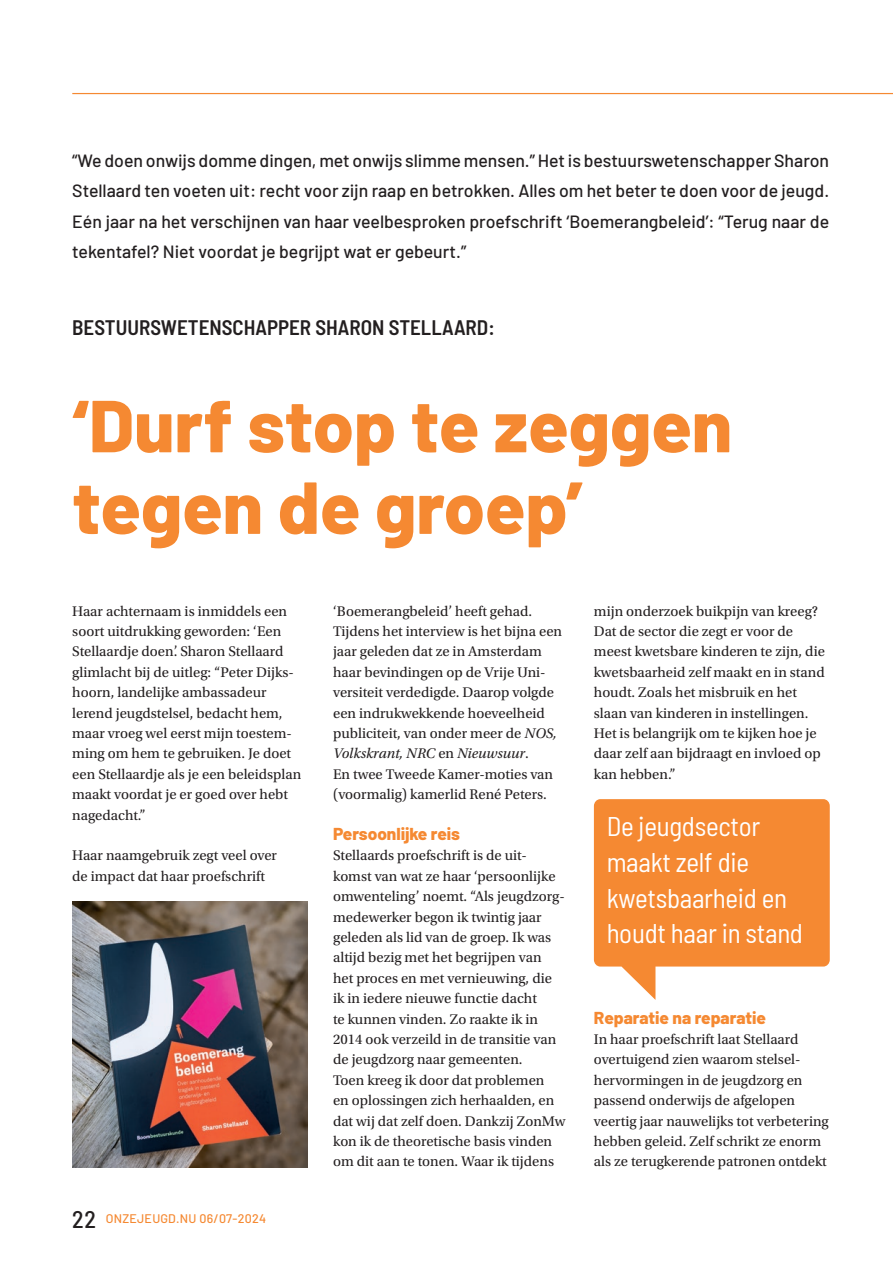
<style>
.page{position:relative;width:893px;height:1263px;background:#fff}
.page>*{position:absolute;margin:0;border:0;box-sizing:border-box;transform-origin:0 0}
.t1{font:800 73.5px/81.6px "Barlow";color:#f58932}
.t2{font:semi-condensed 27px/35.7px "Barlow";letter-spacing:-.01em;color:#fff}
.t3{font:600 semi-condensed 21px "Barlow";color:#231f20}
.t4{font:500 17.7px/30.6px "Barlow";color:#231f20;text-align:justify}
.t5{font:800 17.25px "Barlow";color:#f58932}
.t6{font:14.7px/20.4px "Utopia Std";color:#231f20}
.t7{font:500 12.45px "Barlow";letter-spacing:.02em;color:#f58932}
.s1{font-stretch:semi-condensed;font-size:24px;color:#231f20}
.s2{font-style:italic}
</style>
<div class="page">
<hr style="left:72px;top:93px;width:821px;height:1px;background:#f58932">
<svg style="left:594px;top:799px;width:236px;height:201px;fill:#f58932"></svg>
<img style="left:72px;top:901px;width:236px;height:266px">
<p class="t4" style="left:72px;top:144px;width:758px">“We doen onwijs domme dingen, met onwijs slimme mensen.” Het is bestuurswetenschapper Sharon Stellaard ten voeten uit: recht voor zijn raap en betrokken. Alles om het beter te doen voor de jeugd.<br>Eén jaar na het verschijnen van haar veelbesproken proefschrift ‘Boemerangbeleid’: “Terug naar de tekentafel? Niet voordat je begrijpt wat er gebeurt.”</p>
<h3 class="t3" style="left:72px;top:312px;width:424px">BESTUURSWETENSCHAPPER SHARON STELLAARD:</h3>
<h1 class="t1" style="left:72px;top:380px;width:661px">‘Durf stop te zeggen tegen de groep’</h1>
<p class="t6" style="left:72px;top:601px;width:231px">Haar achternaam is inmiddels een soort uitdrukking geworden: ‘Een<br>Stellaardje doen’. Sharon Stellaard glimlacht bij de uitleg: “Peter Dijks&shy;hoorn, landelijke ambassadeur lerend jeugdstelsel, bedacht hem, maar vroeg wel eerst mijn toestem&shy;ming om hem te gebruiken. Je doet een Stellaardje als je een beleidsplan maakt voordat je er goed over hebt nagedacht.”</p>
<p class="t6" style="left:72px;top:846px;width:206px">Haar naamgebruik zegt veel over de impact dat haar proefschrift</p>
<p class="t7" style="left:72px;top:1210px;width:195px"><span class="s1">22</span> ONZEJEUGD.NU 06/07-2024</p>
<p class="t6" style="left:333px;top:601px;width:231px">‘Boemerangbeleid’ heeft gehad.<br>Tijdens het interview is het bijna een jaar geleden dat ze in Amsterdam haar bevindingen op de Vrije Uni&shy;versiteit verdedigde. Daarop volgde een indrukwekkende hoeveelheid publiciteit, van onder meer de <span class="s2">NOS, Volkskrant, NRC</span> en <span class="s2">Nieuwsuur</span>.<br>En twee Tweede Kamer-moties van (voormalig) kamerlid René Peters.</p>
<p class="t5" style="left:333px;top:821px;width:128px">Persoonlijke reis</p>
<p class="t6" style="left:333px;top:846px;width:234px">Stellaards proefschrift is de uit&shy;komst van wat ze haar ‘persoonlijke omwenteling’ noemt. “Als jeugdzorg&shy;medewerker begon ik twintig jaar geleden als lid van de groep. Ik was altijd bezig met het begrijpen van het proces en met vernieuwing, die ik in iedere nieuwe functie dacht<br>te kunnen vinden. Zo raakte ik in 2014 ook verzeild in de transitie van de jeugdzorg naar gemeenten.<br>Toen kreeg ik door dat problemen<br>en oplossingen zich herhaalden, en dat wij dat zelf doen. Dankzij ZonMw kon ik de theoretische basis vinden om dit aan te tonen. Waar ik tijdens</p>
<p class="t6" style="left:594px;top:601px;width:232px">mijn onderzoek buikpijn van kreeg?<br>Dat de sector die zegt er voor de meest kwetsbare kinderen te zijn, die kwetsbaarheid zelf maakt en in stand houdt. Zoals het misbruik en het slaan van kinderen in instellingen.<br>Het is belangrijk om te kijken hoe je daar zelf aan bijdraagt en invloed op kan hebben.”</p>
<h2 class="t2" style="left:607px;top:807px;width:198px">De jeugdsector maakt zelf die kwetsbaarheid en houdt haar in stand</h2>
<p class="t5" style="left:594px;top:1004px;width:174px">Reparatie na reparatie</p>
<p class="t6" style="left:594px;top:1029px;width:236px">In haar proefschrift laat Stellaard overtuigend zien waarom stelsel&shy;hervormingen in de jeugdzorg en passend onderwijs de afgelopen veertig jaar nauwelijks tot verbetering hebben geleid. Zelf schrikt ze enorm als ze terugkerende patronen ontdekt</p>
</div>
